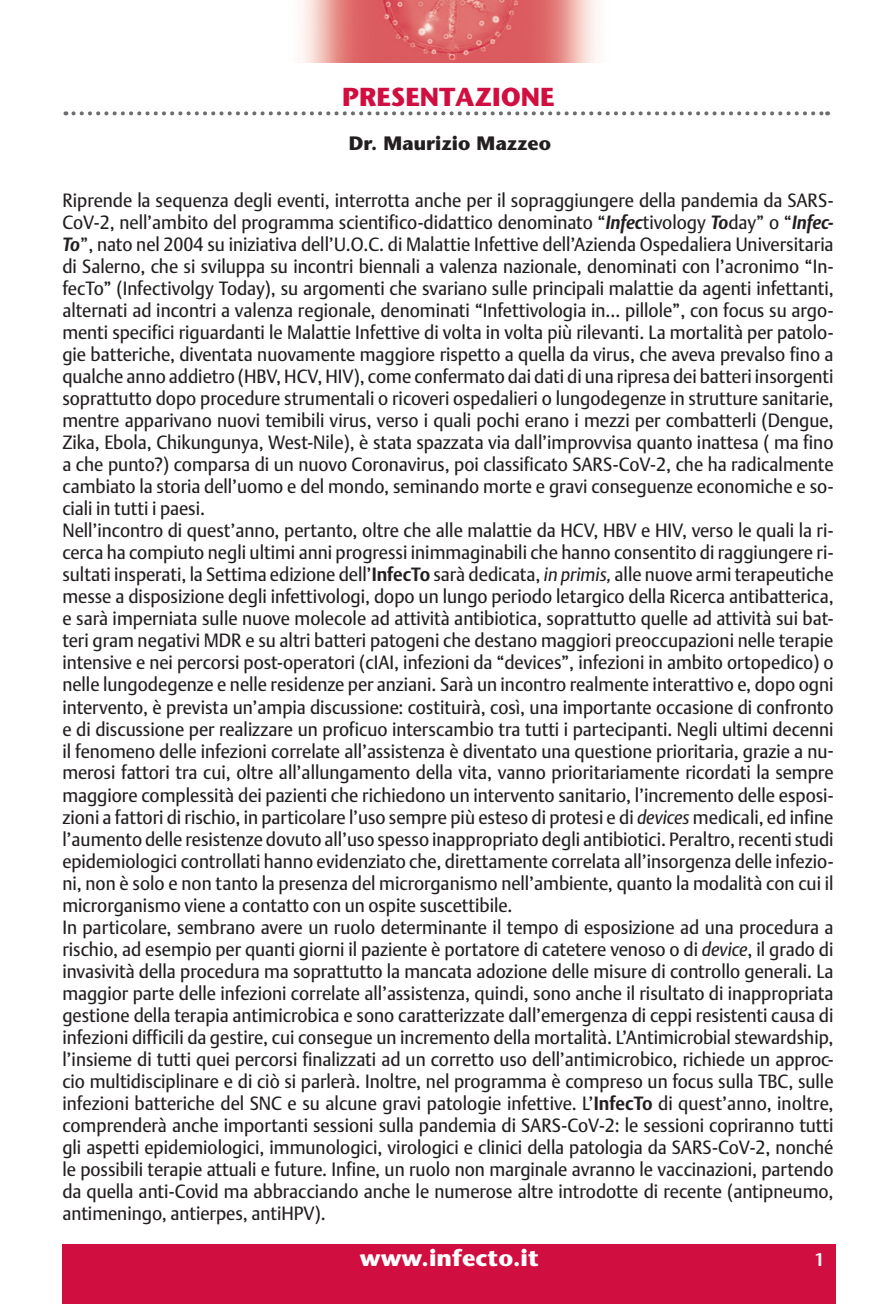
<style>
.page{position:relative;width:896px;height:1304px;background:#fff}
.page>*{position:absolute;margin:0;border:0;box-sizing:border-box;transform-origin:0 0}
.t1{font:700 26px "Stone Sans";color:#d10e40}
.t2{font:700 23.4px "Stone Sans";color:#fff}
.t3{font:700 19.4px "Stone Sans";color:#231f20}
.t4{font:19px/22px "DTL Argo T";color:#231f20;scale:.94 1}
.t5{font:600 18px "Stone Sans";color:#fff}
.s1{font-weight:700;font-style:italic}
.s2{font-weight:700}
.s3{font-style:italic}
</style>
<div class="page">
<div style="left:62px;top:1244px;width:774px;height:60px;background:#d10e40"></div>
<img style="left:301px;top:0;width:296px;height:62px">
<svg style="left:73px;top:111px;width:755px;height:4px"></svg>
<h1 class="t1" style="left:342px;top:81px;width:214px">PRESENTAZIONE</h1>
<p class="t3" style="left:349px;top:131px;width:204px">Dr. Maurizio Mazzeo</p>
<p class="t4" style="left:62px;top:190px;width:822px">Riprende la sequenza degli eventi, interrotta anche per il sopraggiungere della pandemia da SARS-CoV-2, nell’ambito del programma scientifico-didattico denominato “<span class="s1">Infec</span>tivology <span class="s1">To</span>day” o “<span class="s1">Infec-To</span>”, nato nel 2004 su iniziativa dell’U.O.C. di Malattie Infettive dell’Azienda Ospedaliera Universitaria di Salerno, che si sviluppa su incontri biennali a valenza nazionale, denominati con l’acronimo “In&shy;fecTo” (Infectivolgy Today), su argomenti che svariano sulle principali malattie da agenti infettanti, alternati ad incontri a valenza regionale, denominati “Infettivologia in… pillole”, con focus su argo&shy;menti specifici riguardanti le Malattie Infettive di volta in volta più rilevanti. La mortalità per patolo&shy;gie batteriche, diventata nuovamente maggiore rispetto a quella da virus, che aveva prevalso fino a qualche anno addietro (HBV, HCV, HIV), come confermato dai dati di una ripresa dei batteri insorgenti soprattutto dopo procedure strumentali o ricoveri ospedalieri o lungodegenze in strutture sanitarie, mentre apparivano nuovi temibili virus, verso i quali pochi erano i mezzi per combatterli (Dengue, Zika, Ebola, Chikungunya, West-Nile), è stata spazzata via dall’improvvisa quanto inattesa ( ma fino a che punto?) comparsa di un nuovo Coronavirus, poi classificato SARS-CoV-2, che ha radicalmente cambiato la storia dell’uomo e del mondo, seminando morte e gravi conseguenze economiche e so&shy;ciali in tutti i paesi.<br>Nell’incontro di quest’anno, pertanto, oltre che alle malattie da HCV, HBV e HIV, verso le quali la ri&shy;cerca ha compiuto negli ultimi anni progressi inimmaginabili che hanno consentito di raggiungere ri&shy;sultati insperati, la Settima edizione dell’<span class="s2">InfecTo</span> sarà dedicata, <span class="s3">in primis,</span> alle nuove armi terapeutiche messe a disposizione degli infettivologi, dopo un lungo periodo letargico della Ricerca antibatterica, e sarà imperniata sulle nuove molecole ad attività antibiotica, soprattutto quelle ad attività sui bat&shy;teri gram negativi MDR e su altri batteri patogeni che destano maggiori preoccupazioni nelle terapie intensive e nei percorsi post-operatori (cIAI, infezioni da “devices”, infezioni in ambito ortopedico) o nelle lungodegenze e nelle residenze per anziani. Sarà un incontro realmente interattivo e, dopo ogni intervento, è prevista un’ampia discussione: costituirà, così, una importante occasione di confronto e di discussione per realizzare un proficuo interscambio tra tutti i partecipanti. Negli ultimi decenni il fenomeno delle infezioni correlate all’assistenza è diventato una questione prioritaria, grazie a nu&shy;merosi fattori tra cui, oltre all’allungamento della vita, vanno prioritariamente ricordati la sempre maggiore complessità dei pazienti che richiedono un intervento sanitario, l’incremento delle esposi&shy;zioni a fattori di rischio, in particolare l’uso sempre più esteso di protesi e di <span class="s3">devices</span> medicali, ed infine l’aumento delle resistenze dovuto all’uso spesso inappropriato degli antibiotici. Peraltro, recenti studi epidemiologici controllati hanno evidenziato che, direttamente correlata all’insorgenza delle infezio&shy;ni, non è solo e non tanto la presenza del microrganismo nell’ambiente, quanto la modalità con cui il microrganismo viene a contatto con un ospite suscettibile.<br>In particolare, sembrano avere un ruolo determinante il tempo di esposizione ad una procedura a rischio, ad esempio per quanti giorni il paziente è portatore di catetere venoso o di <span class="s3">device</span>, il grado di invasività della procedura ma soprattutto la mancata adozione delle misure di controllo generali. La maggior parte delle infezioni correlate all’assistenza, quindi, sono anche il risultato di inappropriata gestione della terapia antimicrobica e sono caratterizzate dall’emergenza di ceppi resistenti causa di infezioni difficili da gestire, cui consegue un incremento della mortalità. L’Antimicrobial stewardship, l’insieme di tutti quei percorsi finalizzati ad un corretto uso dell’antimicrobico, richiede un approc&shy;cio multidisciplinare e di ciò si parlerà. Inoltre, nel programma è compreso un focus sulla TBC, sulle infezioni batteriche del SNC e su alcune gravi patologie infettive. L’<span class="s2">InfecTo</span> di quest’anno, inoltre, comprenderà anche importanti sessioni sulla pandemia di SARS-CoV-2: le sessioni copriranno tutti gli aspetti epidemiologici, immunologici, virologici e clinici della patologia da SARS-CoV-2, nonché le possibili terapie attuali e future. Infine, un ruolo non marginale avranno le vaccinazioni, partendo da quella anti-Covid ma abbracciando anche le numerose altre introdotte di recente (antipneumo, antimeningo, antierpes, antiHPV).</p>
<p class="t2" style="left:360px;top:1244px;width:180px">www.infecto.it</p>
<p class="t5" style="left:814px;top:1249px;width:12px">1</p>
</div>
